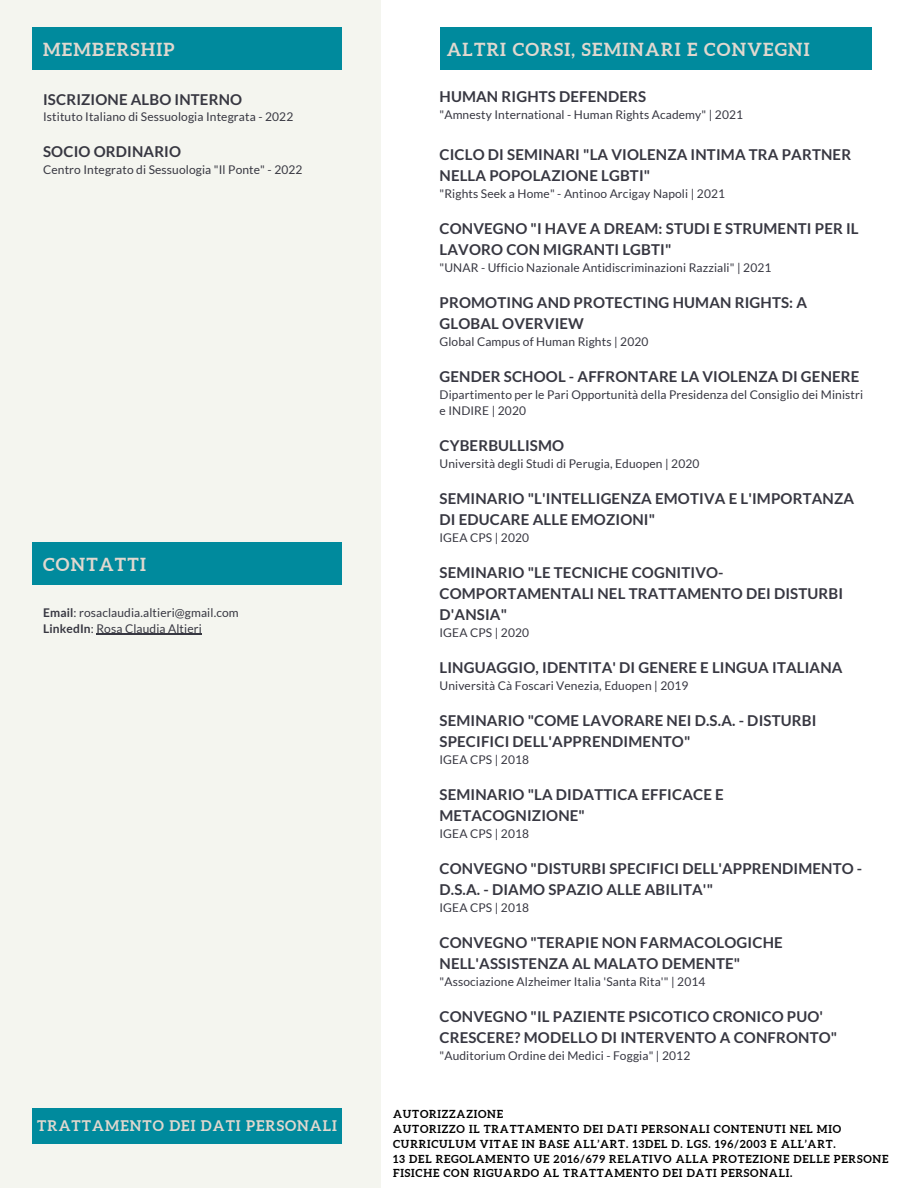
<style>
.page{position:relative;width:918px;height:1188px;background:#fff}
.page>*{position:absolute;margin:0;border:0;box-sizing:border-box;transform-origin:0 0}
.t1{font:700 18px "Aleo";letter-spacing:.07em;color:#e1d8cf}
.t2{font:700 15px/21px "Lato";letter-spacing:.01em;color:#373741}
.t3{font:700 14.7px "Aleo";letter-spacing:.07em;color:#e1d8cf}
.t4{font:12px/16px "Lato";letter-spacing:.01em;color:#373741}
.t5{font:700 11.1px/14.7px "Aleo";letter-spacing:.07em;color:#000}
.s1{font-weight:700}
</style>
<div class="page">
<div style="left:0;top:0;width:380px;height:1188px;background:#f4f5ef"></div>
<div style="left:440px;top:28px;width:432px;height:42px;background:#008a9d"></div>
<div style="left:32px;top:543px;width:310px;height:42px;background:#008a9d"></div>
<hr style="left:96px;top:634px;width:106px;height:1px;background:#373741">
<div style="left:32px;top:1108px;width:310px;height:36px;background:#008a9d"></div>
<div style="left:32px;top:28px;width:310px;height:42px;background:#008a9d"></div>
<p class="t1" style="left:43px;top:39px;width:133px">MEMBERSHIP</p>
<p class="t2" style="left:43px;top:89px;width:201px">ISCRIZIONE ALBO INTERNO</p>
<p class="t4" style="left:43px;top:109px;width:252px">Istituto Italiano di Sessuologia Integrata - 2022</p>
<p class="t2" style="left:43px;top:141px;width:140px">SOCIO ORDINARIO</p>
<p class="t4" style="left:43px;top:162px;width:261px">Centro Integrato di Sessuologia "Il Ponte" - 2022</p>
<p class="t1" style="left:43px;top:554px;width:104px">CONTATTI</p>
<p class="t4" style="left:43px;top:604px;width:197px"><span class="s1">Email</span>: rosaclaudia.altieri@gmail.com<br><span class="s1">LinkedIn</span>: Rosa Claudia Altieri</p>
<p class="t1" style="left:447px;top:39px;width:364px">ALTRI CORSI, SEMINARI E CONVEGNI</p>
<p class="t2" style="left:440px;top:86px;width:208px">HUMAN RIGHTS DEFENDERS</p>
<p class="t4" style="left:440px;top:107px;width:305px">"Amnesty International - Human Rights Academy" | 2021</p>
<p class="t2" style="left:440px;top:144px;width:413px">CICLO DI SEMINARI "LA VIOLENZA INTIMA TRA PARTNER<br>NELLA POPOLAZIONE LGBTI"</p>
<p class="t4" style="left:440px;top:186px;width:287px">"Rights Seek a Home" - Antinoo Arcigay Napoli | 2021</p>
<p class="t2" style="left:440px;top:218px;width:421px">CONVEGNO "I HAVE A DREAM: STUDI E STRUMENTI PER IL<br>LAVORO CON MIGRANTI LGBTI"</p>
<p class="t4" style="left:440px;top:260px;width:334px">"UNAR - Ufficio Nazionale Antidiscriminazioni Razziali" | 2021</p>
<p class="t2" style="left:440px;top:292px;width:369px">PROMOTING AND PROTECTING HUMAN RIGHTS: A<br>GLOBAL OVERVIEW</p>
<p class="t4" style="left:440px;top:334px;width:210px">Global Campus of Human Rights | 2020</p>
<p class="t2" style="left:440px;top:366px;width:421px">GENDER SCHOOL - AFFRONTARE LA VIOLENZA DI GENERE</p>
<p class="t4" style="left:440px;top:387px;width:425px">Dipartimento per le Pari Opportunità della Presidenza del Consiglio dei Ministri e INDIRE | 2020</p>
<p class="t2" style="left:440px;top:435px;width:126px">CYBERBULLISMO</p>
<p class="t4" style="left:440px;top:456px;width:261px">Università degli Studi di Perugia, Eduopen | 2020</p>
<p class="t2" style="left:440px;top:488px;width:416px">SEMINARIO "L'INTELLIGENZA EMOTIVA E L'IMPORTANZA<br>DI EDUCARE ALLE EMOZIONI"</p>
<p class="t4" style="left:440px;top:530px;width:91px">IGEA CPS | 2020</p>
<p class="t2" style="left:440px;top:562px;width:405px">SEMINARIO "LE TECNICHE COGNITIVO-<br>COMPORTAMENTALI NEL TRATTAMENTO DEI DISTURBI<br>D'ANSIA"</p>
<p class="t4" style="left:440px;top:625px;width:91px">IGEA CPS | 2020</p>
<p class="t2" style="left:440px;top:657px;width:405px">LINGUAGGIO, IDENTITA' DI GENERE E LINGUA ITALIANA</p>
<p class="t4" style="left:440px;top:678px;width:251px">Università Cà Foscari Venezia, Eduopen | 2019</p>
<p class="t2" style="left:440px;top:710px;width:378px">SEMINARIO "COME LAVORARE NEI D.S.A. - DISTURBI<br>SPECIFICI DELL'APPRENDIMENTO"</p>
<p class="t4" style="left:440px;top:752px;width:91px">IGEA CPS | 2018</p>
<p class="t2" style="left:440px;top:784px;width:286px">SEMINARIO "LA DIDATTICA EFFICACE E<br>METACOGNIZIONE"</p>
<p class="t4" style="left:440px;top:826px;width:91px">IGEA CPS | 2018</p>
<p class="t2" style="left:440px;top:858px;width:424px">CONVEGNO "DISTURBI SPECIFICI DELL'APPRENDIMENTO -<br>D.S.A. - DIAMO SPAZIO ALLE ABILITA'"</p>
<p class="t4" style="left:440px;top:900px;width:91px">IGEA CPS | 2018</p>
<p class="t2" style="left:440px;top:932px;width:345px">CONVEGNO "TERAPIE NON FARMACOLOGICHE<br>NELL'ASSISTENZA AL MALATO DEMENTE"</p>
<p class="t4" style="left:440px;top:974px;width:267px">"Associazione Alzheimer Italia 'Santa Rita'" | 2014</p>
<p class="t2" style="left:440px;top:1006px;width:399px">CONVEGNO "IL PAZIENTE PSICOTICO CRONICO PUO'<br>CRESCERE? MODELLO DI INTERVENTO A CONFRONTO"</p>
<p class="t4" style="left:440px;top:1048px;width:252px">"Auditorium Ordine dei Medici - Foggia" | 2012</p>
<p class="t3" style="left:37px;top:1117px;width:301px">TRATTAMENTO DEI DATI PERSONALI</p>
<p class="t5" style="left:393px;top:1107px;width:497px">AUTORIZZAZIONE<br>AUTORIZZO IL TRATTAMENTO DEI DATI PERSONALI CONTENUTI NEL MIO CURRICULUM VITAE IN BASE ALL’ART. 13DEL D. LGS. 196/2003 E ALL’ART.<br>13 DEL REGOLAMENTO UE 2016/679 RELATIVO ALLA PROTEZIONE DELLE PERSONE FISICHE CON RIGUARDO AL TRATTAMENTO DEI DATI PERSONALI.</p>
</div>
